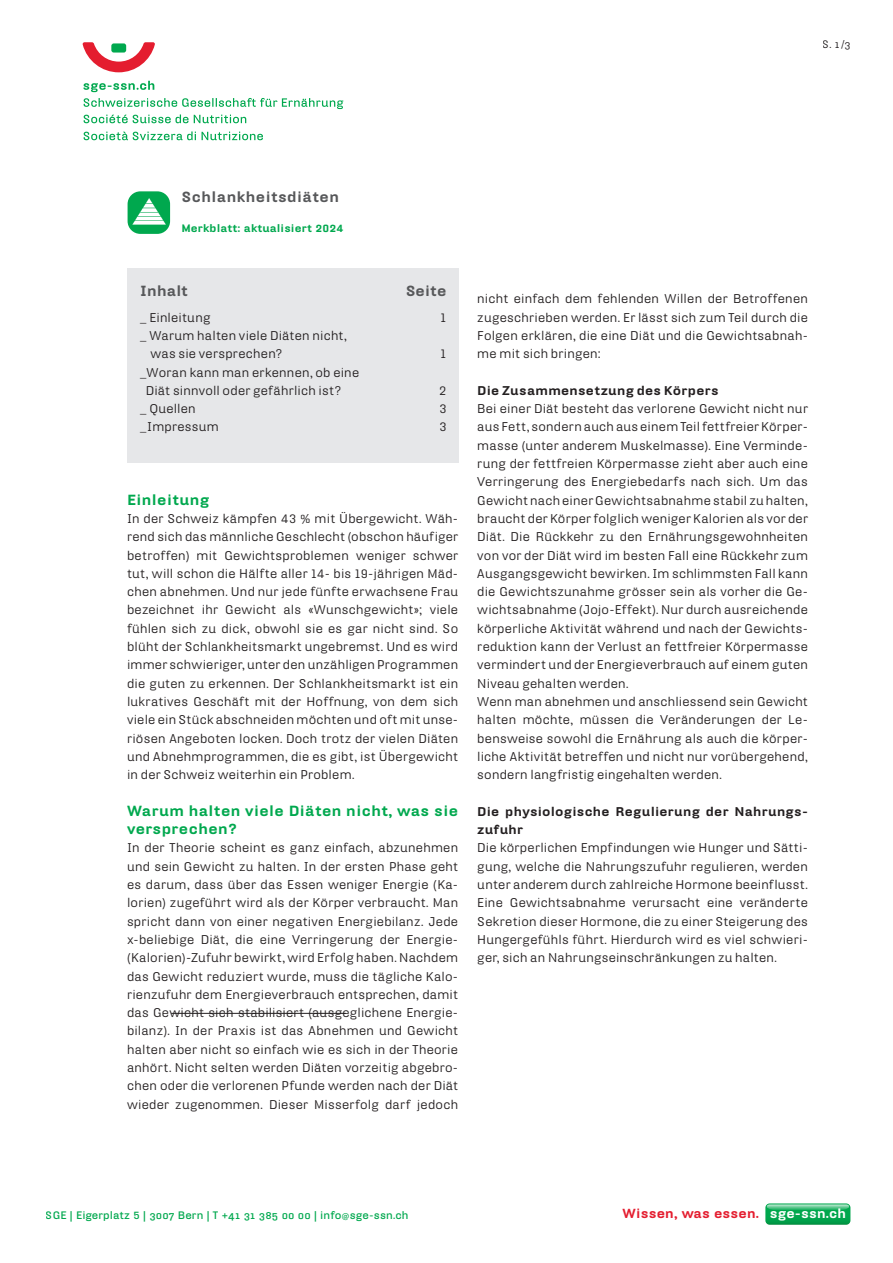
<style>
.page{position:relative;width:893px;height:1263px;background:#fff}
.page>*{position:absolute;margin:0;border:0;box-sizing:border-box;transform-origin:0 0}
.t1{font:900 14.25px/18.3px "Hydra Text";letter-spacing:.03em;color:#00a84e}
.t2{font:900 14.25px "Hydra Text";letter-spacing:.03em;color:#57585a}
.t3{font:900 12.75px "Hydra Text";letter-spacing:.01em;color:#e41d2f}
.t4{font:12.3px/18.3px "Hydra Text";letter-spacing:.02em;color:#231f20;text-align:justify}
.t5{font:900 12.3px/18.3px "Hydra Text";letter-spacing:.02em;color:#231f20}
.t6{font:700 10.5px "Hydra Text";letter-spacing:.01em;color:#00a84e}
.t7{font:900 10.5px "Hydra Text";letter-spacing:.01em;color:#00a84e}
.t8{font:10.5px "Hydra Text";color:#231f20}
.s1{font-family:"Hydra Text Regular Expert"}
.s2{font-family:"Hydra Text Bold Expert";font-weight:400}
.s3{font-weight:400}
.s4{color:#fff}
</style>
<div class="page">
<svg style="left:765px;top:1203px;width:85px;height:22px;background:#24af64"></svg>
<svg style="left:84px;top:131px;width:179px;height:9px"></svg>
<svg style="left:84px;top:98px;width:259px;height:25px"></svg>
<svg style="left:83px;top:81px;width:71px;height:11px"></svg>
<svg style="left:83px;top:42px;width:72px;height:30px"></svg>
<div style="left:128px;top:191px;width:42px;height:43px;background:#00a84e;border-radius:13px"></div>
<svg style="left:132px;top:198px;width:34px;height:27px"></svg>
<div style="left:128px;top:269px;width:331px;height:194px;background:#e6e7e9"></div>
<hr style="left:171px;top:1013px;width:175px;height:1px;background:#231f20">
<p class="t8" style="left:823px;top:38px;width:29px">S. <span class="s1">1</span> /<span class="s1">3</span></p>
<p class="t2" style="left:182px;top:188px;width:159px">Schlankheitsdiäten</p>
<p class="t7" style="left:182px;top:221px;width:163px">Merkblatt: aktualisiert 2024</p>
<p class="t2" style="left:140px;top:281px;width:49px">Inhalt</p>
<p class="t2" style="left:406px;top:281px;width:42px">Seite</p>
<p class="t4" style="left:140px;top:308px;width:72px">_ Einleitung</p>
<p class="t4" style="left:441px;top:308px;width:7px">1</p>
<p class="t4" style="left:150px;top:326px;width:198px;text-indent:-10px">_ Warum halten viele Diäten nicht, was sie versprechen?</p>
<p class="t4" style="left:441px;top:344px;width:7px">1</p>
<p class="t4" style="left:146px;top:363px;width:215px;text-indent:-6px">_Woran kann man erkennen, ob eine<br>Diät sinnvoll oder gefährlich ist?</p>
<p class="t4" style="left:439px;top:381px;width:9px">2</p>
<p class="t4" style="left:140px;top:399px;width:57px">_ Quellen</p>
<p class="t4" style="left:439px;top:399px;width:9px">3</p>
<p class="t4" style="left:140px;top:418px;width:80px">_Impressum</p>
<p class="t4" style="left:439px;top:418px;width:9px">3</p>
<p class="t1" style="left:127px;top:490px;width:84px">Einleitung</p>
<p class="t4" style="left:127px;top:509px;width:333px">In der Schweiz kämpfen 43 % mit Übergewicht. Wäh&shy;rend sich das männliche Geschlecht (obschon häufiger betroffen) mit Gewichtsproblemen weniger schwer tut, will schon die Hälfte aller 14- bis 19-jährigen Mäd&shy;chen abnehmen. Und nur jede fünfte erwachsene Frau bezeichnet ihr Gewicht als «Wunschgewicht»; viele fühlen sich zu dick, obwohl sie es gar nicht sind. So blüht der Schlankheitsmarkt ungebremst. Und es wird immer schwieriger, unter den unzähligen Programmen die guten zu erkennen. Der Schlankheitsmarkt ist ein lukratives Geschäft mit der Hoffnung, von dem sich viele ein Stück abschneiden möchten und oft mit unse&shy;riösen Angeboten locken. Doch trotz der vielen Diäten und Abnehmprogrammen, die es gibt, ist Übergewicht in der Schweiz weiterhin ein Problem.</p>
<p class="t1" style="left:127px;top:801px;width:333px">Warum halten viele Diäten nicht, was sie versprechen?</p>
<p class="t4" style="left:127px;top:838px;width:333px">In der Theorie scheint es ganz einfach, abzunehmen und sein Gewicht zu halten. In der ersten Phase geht es darum, dass über das Essen weniger Energie (Ka&shy;lorien) zugeführt wird als der Körper verbraucht. Man spricht dann von einer negativen Energiebilanz. Jede x-beliebige Diät, die eine Verringerung der Energie-(Kalorien)-Zufuhr bewirkt, wird Erfolg haben. Nachdem das Gewicht reduziert wurde, muss die tägliche Kalo&shy;rienzufuhr dem Energieverbrauch entsprechen, damit das Gewicht sich stabilisiert (ausgeglichene Energie&shy;bilanz). In der Praxis ist das Abnehmen und Gewicht halten aber nicht so einfach wie es sich in der Theorie anhört. Nicht selten werden Diäten vorzeitig abgebro&shy;chen oder die verlorenen Pfunde werden nach der Diät wieder zugenommen. Dieser Misserfolg darf jedoch</p>
<p class="t4" style="left:477px;top:289px;width:332px">nicht einfach dem fehlenden Willen der Betroffenen zugeschrieben werden. Er lässt sich zum Teil durch die Folgen erklären, die eine Diät und die Gewichtsabnah&shy;me mit sich bringen:</p>
<p class="t5" style="left:477px;top:381px;width:243px">Die Zusammensetzung des Körpers</p>
<p class="t4" style="left:477px;top:399px;width:332px;text-align:left">Bei einer Diät besteht das verlorene Gewicht nicht nur aus Fett, sondern auch aus einem Teil fettfreier Körper&shy;masse (unter anderem Muskelmasse). Eine Verminde&shy;rung der fettfreien Körpermasse zieht aber auch eine Verringerung des Energiebedarfs nach sich. Um das Gewicht nach einer Gewichtsabnahme stabil zu halten, braucht der Körper folglich weniger Kalorien als vor der Diät. Die Rückkehr zu den Ernährungsgewohnheiten von vor der Diät wird im besten Fall eine Rückkehr zum Ausgangsgewicht bewirken. Im schlimmsten Fall kann die Gewichtszunahme grösser sein als vorher die Ge&shy;wichtsabnahme (Jojo-Effekt). Nur durch ausreichende körperliche Aktivität während und nach der Gewichts&shy;reduktion kann der Verlust an fettfreier Körpermasse vermindert und der Energieverbrauch auf einem guten Niveau gehalten werden.<br>Wenn man abnehmen und anschliessend sein Gewicht halten möchte, müssen die Veränderungen der Le&shy;bensweise sowohl die Ernährung als auch die körper&shy;liche Aktivität betreffen und nicht nur vorübergehend, sondern langfristig eingehalten werden.</p>
<p class="t5" style="left:477px;top:802px;width:332px">Die physiologische Regulierung der Nahrungs&shy;zufuhr</p>
<p class="t4" style="left:477px;top:838px;width:332px">Die körperlichen Empfindungen wie Hunger und Sätti&shy;gung, welche die Nahrungszufuhr regulieren, werden unter anderem durch zahlreiche Hormone beeinflusst.<br>Eine Gewichtsabnahme verursacht eine veränderte Sekretion dieser Hormone, die zu einer Steigerung des Hungergefühls führt. Hierdurch wird es viel schwieri&shy;ger, sich an Nahrungseinschränkungen zu halten.</p>
<p class="t6" style="left:46px;top:1208px;width:364px">SGE | Eigerplatz 5 | <span class="s2">3007</span> Bern | T +<span class="s2">41 31 385 00 00</span> | info<span class="s3">@</span>sge-ssn.ch</p>
<p class="t3" style="left:623px;top:1205px;width:225px">Wissen, was essen. <span class="s4">sge-ssn.ch</span></p>
</div>
